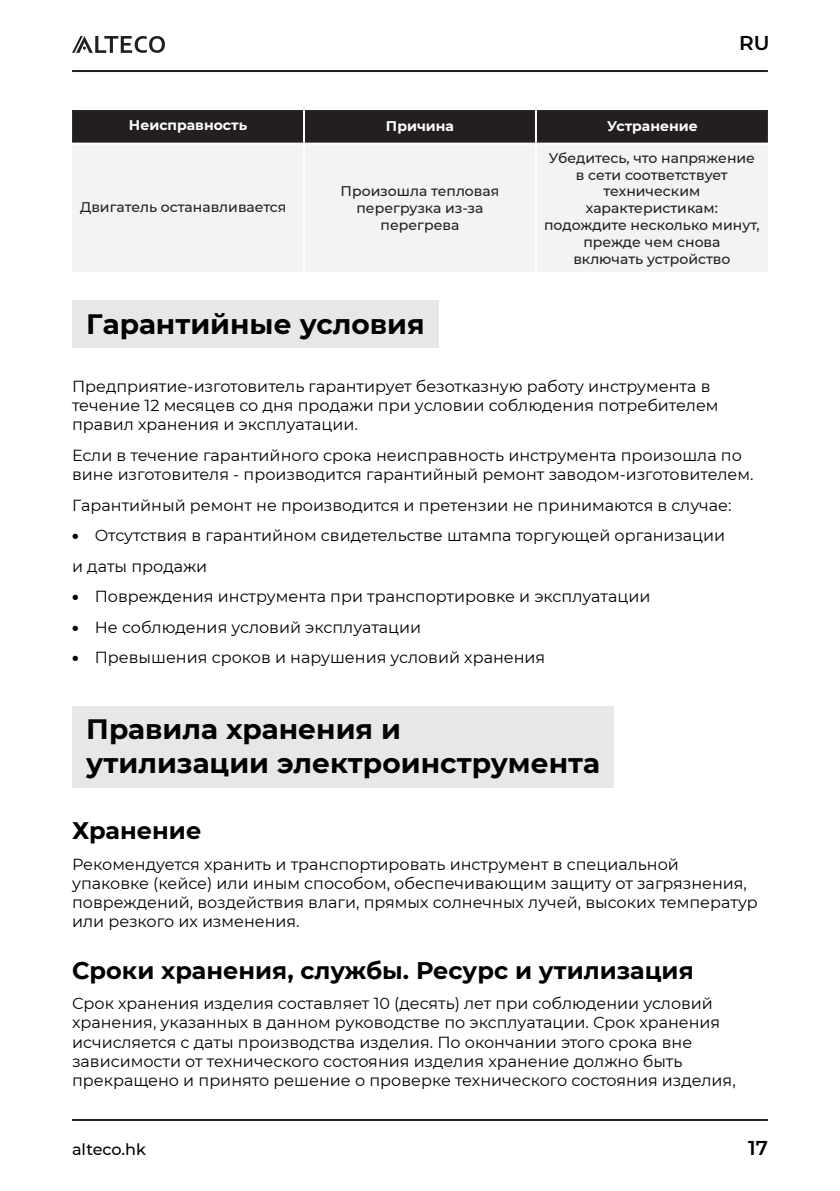
<style>
.page{position:relative;width:840px;height:1191px;background:#fff}
.page>*{position:absolute;margin:0;border:0;box-sizing:border-box;transform-origin:0 0}
.t1{font:700 28px/33.6px "Montserrat";color:#000}
.t2{font:700 24px "Montserrat";color:#000}
.t3{font:600 20px "Montserrat";color:#000}
.t4{font:16px/19.2px "Montserrat";color:#000}
.t5{font:500 16px "Montserrat";color:#000}
.t6{font:500 14px/16.8px "Montserrat";color:#231f20;text-align:center}
.t7{font:700 14px "Montserrat";color:#fff}
.s1{font-weight:900}
</style>
<div class="page">
<hr style="left:72px;top:70px;width:695px;height:2px;background:#231f20">
<hr style="left:72px;top:1119px;width:695px;height:2px;background:#231f20">
<svg style="left:72px;top:36px;width:93px;height:17px"></svg>
<div style="left:72px;top:300px;width:366px;height:48px;background:#e6e7e9"></div>
<div style="left:72px;top:706px;width:541px;height:81px;background:#e6e7e9"></div>
<div style="left:72px;top:110px;width:695px;height:33px;background:#231f20"></div>
<div style="left:72px;top:145px;width:695px;height:126px;background:#f2f3f4"></div>
<hr style="left:303px;top:110px;width:2px;height:33px;background:#fff">
<hr style="left:534px;top:110px;width:2px;height:33px;background:#fff">
<hr style="left:303px;top:145px;width:2px;height:127px;background:#fff">
<hr style="left:534px;top:145px;width:2px;height:127px;background:#fff">
<p class="t7" style="left:129px;top:115px;width:120px">Неисправность</p>
<p class="t7" style="left:386px;top:116px;width:70px">Причина</p>
<p class="t7" style="left:606px;top:116px;width:92px">Устранение</p>
<p class="t3" style="left:738px;top:29px;width:32px">RU</p>
<p class="t6" style="left:80px;top:198px;width:207px">Двигатель останавливается</p>
<p class="t6" style="left:340px;top:182px;width:160px">Произошла тепловая перегрузка из-за перегрева</p>
<h1 class="t1" style="left:86px;top:305px;width:340px">Гарантийные условия</h1>
<p class="t6" style="left:543px;top:149px;width:217px">Убедитесь, что напряжение в сети соответствует техническим характеристикам: подождите несколько минут, прежде чем снова<br>включать устройство</p>
<p class="t4" style="left:72px;top:376px;width:647px">Предприятие-изготовитель гарантирует безотказную работу инструмента в течение 12 месяцев со дня продажи при условии соблюдения потребителем правил хранения и эксплуатации.</p>
<p class="t4" style="left:72px;top:445px;width:682px">Если в течение гарантийного срока неисправность инструмента произошла по вине изготовителя - производится гарантийный ремонт заводом-изготовителем.</p>
<p class="t4" style="left:72px;top:495px;width:660px">Гарантийный ремонт не производится и претензии не принимаются в случае:</p>
<p class="t4" style="left:72px;top:519px;width:654px;line-height:30.6px"><span class="s1">•</span> Отсутствия в гарантийном свидетельстве штампа торгующей организации и даты продажи</p>
<p class="t4" style="left:72px;top:586px;width:579px"><span class="s1">•</span> Повреждения инструмента при транспортировке и эксплуатации</p>
<p class="t4" style="left:72px;top:617px;width:350px"><span class="s1">•</span> Не соблюдения условий эксплуатации</p>
<p class="t4" style="left:72px;top:647px;width:474px"><span class="s1">•</span> Превышения сроков и нарушения условий хранения</p>
<h1 class="t1" style="left:86px;top:711px;width:515px">Правила хранения и<br>утилизации электроинструмента</h1>
<h2 class="t2" style="left:72px;top:813px;width:131px">Хранение</h2>
<p class="t4" style="left:72px;top:853px;width:687px">Рекомендуется хранить и транспортировать инструмент в специальной упаковке (кейсе) или иным способом, обеспечивающим защиту от загрязнения, повреждений, воздействия влаги, прямых солнечных лучей, высоких температур или резкого их изменения.</p>
<h2 class="t2" style="left:72px;top:952px;width:622px">Сроки хранения, службы. Ресурс и утилизация</h2>
<p class="t4" style="left:72px;top:993px;width:664px">Срок хранения изделия составляет 10 (десять) лет при соблюдении условий хранения, указанных в данном руководстве по эксплуатации. Срок хранения исчисляется с даты производства изделия. По окончании этого срока вне зависимости от технического состояния изделия хранение должно быть прекращено и принято решение о проверке технического состояния изделия,</p>
<p class="t5" style="left:72px;top:1138px;width:75px">alteco.hk</p>
<p class="t3" style="left:747px;top:1133px;width:21px">17</p>
</div>
